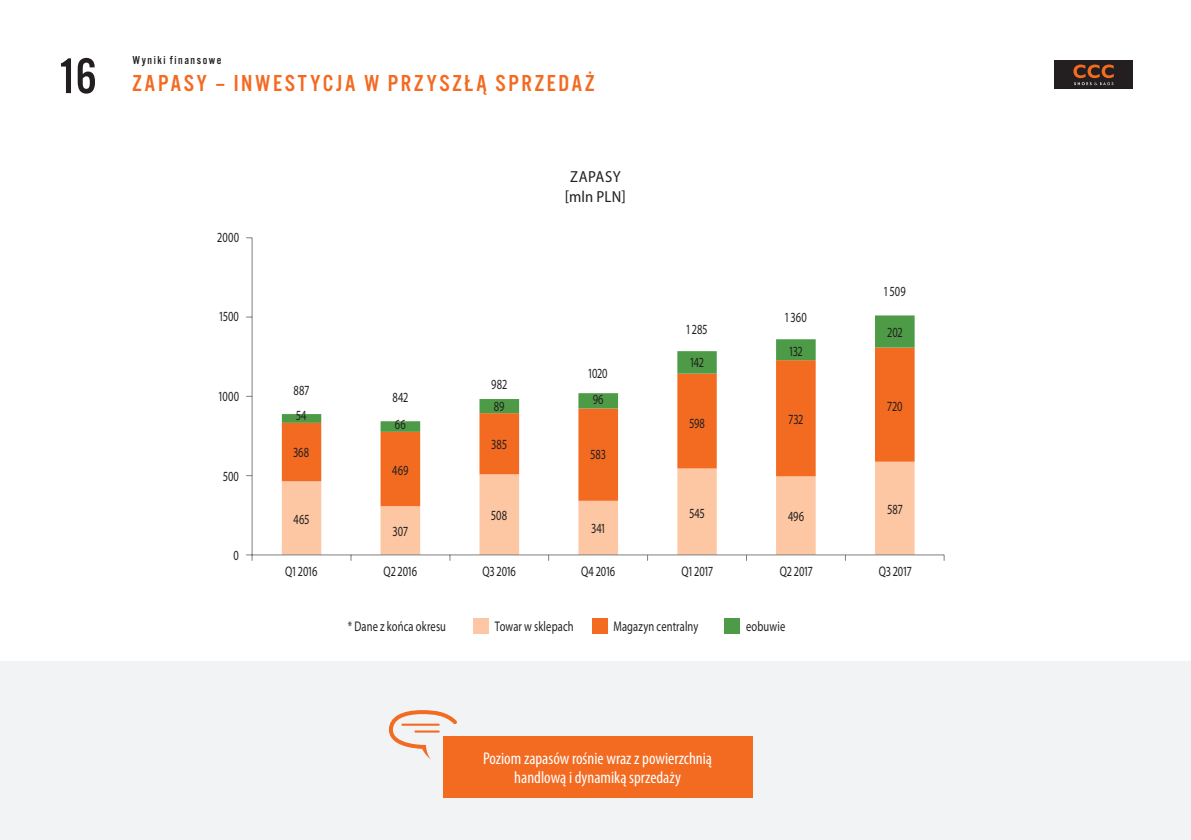
<style>
.page{position:relative;width:1191px;height:840px;background:#fff}
.page>*{position:absolute;margin:0;border:0;box-sizing:border-box;transform-origin:0 0}
.t1{font:52px "Alternate Got No 3 DOT";color:#231f20}
.t2{font:24px "Alternate Got No 3 DOT";letter-spacing:.11em;color:#f36a21}
.t3{font:condensed 17px/19px "Myriad Pro";color:#fff;text-align:center}
.t4{font:semi-condensed 16px/19.6px "Myriad Pro";letter-spacing:.02em;color:#231f20;text-align:center}
.t5{font:14px "Myriad Pro";letter-spacing:.015em;color:#231f20;scale:.75 1}
.t6{font:12px "Alternate Got No 3 DOT";letter-spacing:.13em;color:#231f20}
</style>
<div class="page">
<div style="left:0;top:660px;width:1191px;height:179px;background:#f2f3f4"></div>
<svg style="left:389px;top:710px;width:68px;height:49px"></svg>
<svg style="left:282px;top:506px;width:632px;height:48px"></svg>
<svg style="left:282px;top:431px;width:632px;height:75px"></svg>
<svg style="left:282px;top:315px;width:632px;height:116px"></svg>
<hr style="left:252px;top:238px;width:1px;height:316px;background:#7d8082">
<hr style="left:252px;top:554px;width:692px;height:1px;background:#7d8082">
<svg style="left:246px;top:554px;width:7px;height:6px"></svg>
<div style="left:443px;top:735px;width:309px;height:62px;background:#f36a21"></div>
<div style="left:473px;top:617px;width:15px;height:15px;background:#fcc7a2"></div>
<div style="left:592px;top:617px;width:15px;height:15px;background:#f36a21"></div>
<div style="left:724px;top:617px;width:15px;height:15px;background:#4d9b46"></div>
<div style="left:1054px;top:61px;width:79px;height:28px;background:#231f20"></div>
<svg style="left:1073px;top:64px;width:40px;height:21px"></svg>
<h1 class="t1" style="left:57px;top:49px;width:42px">16</h1>
<p class="t6" style="left:132px;top:54px;width:91px">Wyniki finansowe</p>
<h2 class="t2" style="left:132px;top:71px;width:463px">ZAPASY – INWESTYCJA W PRZYSZŁĄ SPRZEDAŻ</h2>
<p class="t5" style="left:218px;top:228px;width:30px">2000</p>
<p class="t5" style="left:220px;top:308px;width:27px">1500</p>
<p class="t5" style="left:219px;top:387px;width:28px">1000</p>
<p class="t5" style="left:223px;top:467px;width:23px">500</p>
<p class="t5" style="left:234px;top:546px;width:9px">0</p>
<p class="t4" style="left:565px;top:167px;width:63px">ZAPASY [mln PLN]</p>
<p class="t5" style="left:884px;top:283px;width:30px">1 509</p>
<p class="t5" style="left:785px;top:309px;width:30px">1 360</p>
<p class="t5" style="left:686px;top:321px;width:29px">1 285</p>
<p class="t5" style="left:887px;top:323px;width:21px">202</p>
<p class="t5" style="left:690px;top:353px;width:19px">142</p>
<p class="t5" style="left:789px;top:342px;width:19px">132</p>
<p class="t5" style="left:293px;top:381px;width:22px">887</p>
<p class="t5" style="left:296px;top:406px;width:15px">54</p>
<p class="t5" style="left:392px;top:388px;width:22px">842</p>
<p class="t5" style="left:395px;top:416px;width:16px">66</p>
<p class="t5" style="left:491px;top:375px;width:23px">982</p>
<p class="t5" style="left:494px;top:397px;width:16px">89</p>
<p class="t5" style="left:588px;top:364px;width:27px">1020</p>
<p class="t5" style="left:592px;top:391px;width:16px">96</p>
<p class="t5" style="left:689px;top:414px;width:22px">598</p>
<p class="t5" style="left:789px;top:410px;width:21px">732</p>
<p class="t5" style="left:887px;top:397px;width:21px">720</p>
<p class="t5" style="left:293px;top:444px;width:23px">368</p>
<p class="t5" style="left:491px;top:435px;width:22px">385</p>
<p class="t5" style="left:590px;top:445px;width:22px">583</p>
<p class="t5" style="left:392px;top:461px;width:23px">469</p>
<p class="t5" style="left:293px;top:510px;width:23px">465</p>
<p class="t5" style="left:393px;top:522px;width:21px">307</p>
<p class="t5" style="left:491px;top:506px;width:23px">508</p>
<p class="t5" style="left:591px;top:519px;width:20px">341</p>
<p class="t5" style="left:689px;top:504px;width:22px">545</p>
<p class="t5" style="left:788px;top:507px;width:23px">496</p>
<p class="t5" style="left:887px;top:500px;width:21px">587</p>
<p class="t5" style="left:285px;top:562px;width:44px">Q1 2016</p>
<p class="t5" style="left:383px;top:562px;width:46px">Q2 2016</p>
<p class="t5" style="left:482px;top:562px;width:46px">Q3 2016</p>
<p class="t5" style="left:581px;top:562px;width:47px">Q4 2016</p>
<p class="t5" style="left:681px;top:562px;width:43px">Q1 2017</p>
<p class="t5" style="left:780px;top:562px;width:45px">Q2 2017</p>
<p class="t5" style="left:878px;top:562px;width:45px">Q3 2017</p>
<p class="t5" style="left:348px;top:617px;width:132px">* Dane z końca okresu</p>
<p class="t5" style="left:495px;top:617px;width:106px">Towar w sklepach</p>
<p class="t5" style="left:613px;top:617px;width:115px">Magazyn centralny</p>
<p class="t5" style="left:746px;top:617px;width:54px">eobuwie</p>
<p class="t3" style="left:483px;top:748px;width:230px">Poziom zapasów rośnie wraz z powierzchnią handlową i dynamiką sprzedaży</p>
</div>
